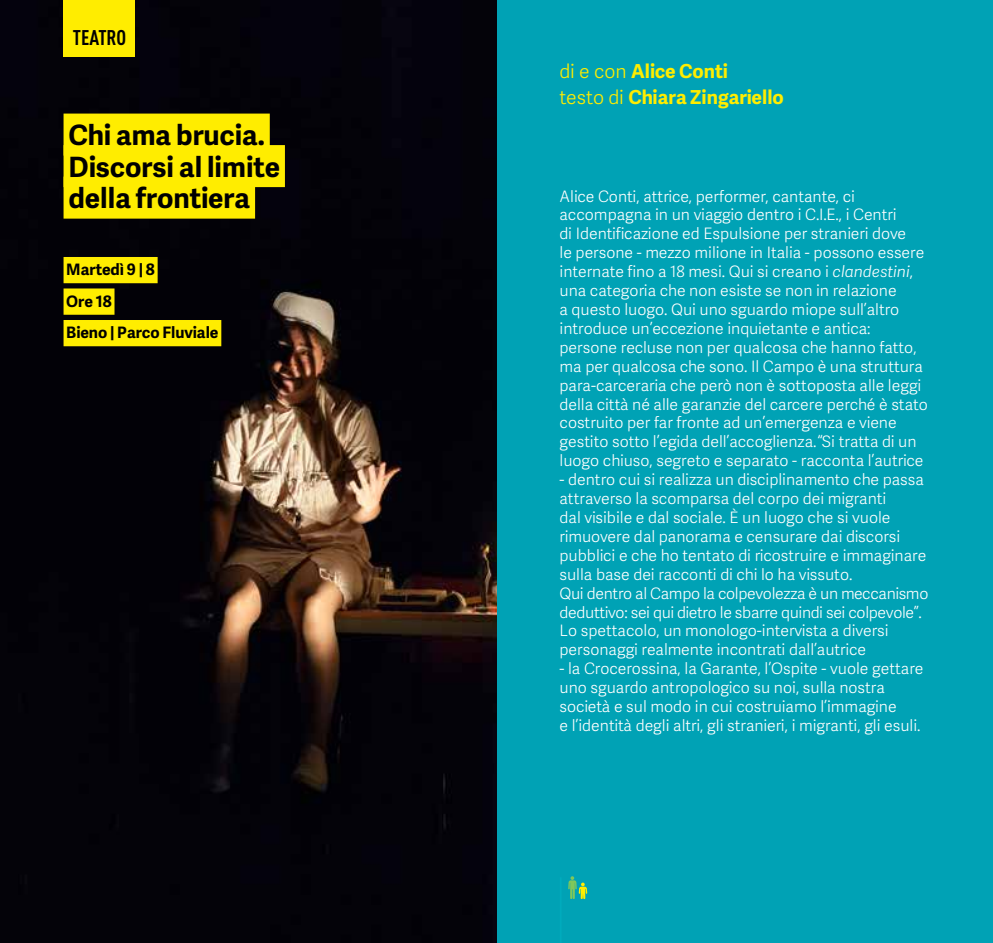
<style>
.page{position:relative;width:993px;height:943px;background:#fff}
.page>*{position:absolute;margin:0;border:0;box-sizing:border-box;transform-origin:0 0}
.t1{font:700 28px/31.5px "Adelle Sans";color:#000}
.t2{font:21px "DIN Cond Bold Alternate";color:#000}
.t3{font:700 19.25px/26.2px "Adelle Sans";color:#ffed00}
.t4{font:300 15.75px/18.9px "Adelle Sans";color:#fff}
.t5{font:700 15.75px/31.5px "Adelle Sans";color:#000}
.s1{font-weight:300}
.s2{font-style:italic}
</style>
<div class="page">
<img style="left:0;top:0;width:497px;height:943px">
<div style="left:63px;top:257px;width:94px;height:26px;background:#ffed00"></div>
<div style="left:63px;top:288px;width:51px;height:27px;background:#ffed00"></div>
<div style="left:63px;top:320px;width:158px;height:26px;background:#ffed00"></div>
<div style="left:63px;top:114px;width:207px;height:42px;background:#ffed00"></div>
<div style="left:63px;top:145px;width:222px;height:42px;background:#ffed00"></div>
<div style="left:63px;top:177px;width:192px;height:42px;background:#ffed00"></div>
<div style="left:497px;top:0;width:495px;height:943px;background:#00a2b5"></div>
<div style="left:63px;top:0;width:72px;height:57px;background:#ffed00"></div>
<svg style="left:568px;top:876px;width:19px;height:23px"></svg>
<hr style="left:559px;top:877px;width:2px;height:66px;background:#00abbd">
<h2 class="t2" style="left:73px;top:25px;width:55px">TEATRO</h2>
<h1 class="t1" style="left:68px;top:120px;width:213px">Chi ama brucia.<br>Discorsi al limite della frontiera</h1>
<p class="t5" style="left:66px;top:254px;width:154px">Martedì 9 | 8<br>Ore 18<br>Bieno | Parco Fluviale</p>
<p class="t3" style="left:559px;top:58px;width:226px"><span class="s1">di e con</span> Alice Conti<br><span class="s1">testo di</span> Chiara Zingariello</p>
<p class="t4" style="left:559px;top:187px;width:370px">Alice Conti, attrice, performer, cantante, ci accompagna in un viaggio dentro i C.I.E., i Centri<br>di Identificazione ed Espulsione per stranieri dove<br>le persone - mezzo milione in Italia - possono essere internate fino a 18 mesi. Qui si creano i <span class="s2">clandestini</span>, una categoria che non esiste se non in relazione<br>a questo luogo. Qui uno sguardo miope sull’altro introduce un’eccezione inquietante e antica: persone recluse non per qualcosa che hanno fatto, ma per qualcosa che sono. Il Campo è una struttura para-carceraria che però non è sottoposta alle leggi della città né alle garanzie del carcere perché è stato costruito per far fronte ad un’emergenza e viene gestito sotto l’egida dell’accoglienza. “Si tratta di un luogo chiuso, segreto e separato - racconta l’autrice</p>
<p class="t4" style="left:559px;top:470px;width:370px">- dentro cui si realizza un disciplinamento che passa attraverso la scomparsa del corpo dei migranti<br>dal visibile e dal sociale. È un luogo che si vuole rimuovere dal panorama e censurare dai discorsi pubblici e che ho tentato di ricostruire e immaginare sulla base dei racconti di chi lo ha vissuto.<br>Qui dentro al Campo la colpevolezza è un meccanismo deduttivo: sei qui dietro le sbarre quindi sei colpevole”.<br>Lo spettacolo, un monologo-intervista a diversi personaggi realmente incontrati dall’autrice</p>
<p class="t4" style="left:559px;top:659px;width:365px">- la Crocerossina, la Garante, l’Ospite - vuole gettare uno sguardo antropologico su noi, sulla nostra società e sul modo in cui costruiamo l’immagine<br>e l’identità degli altri, gli stranieri, i migranti, gli esuli.</p>
</div>
